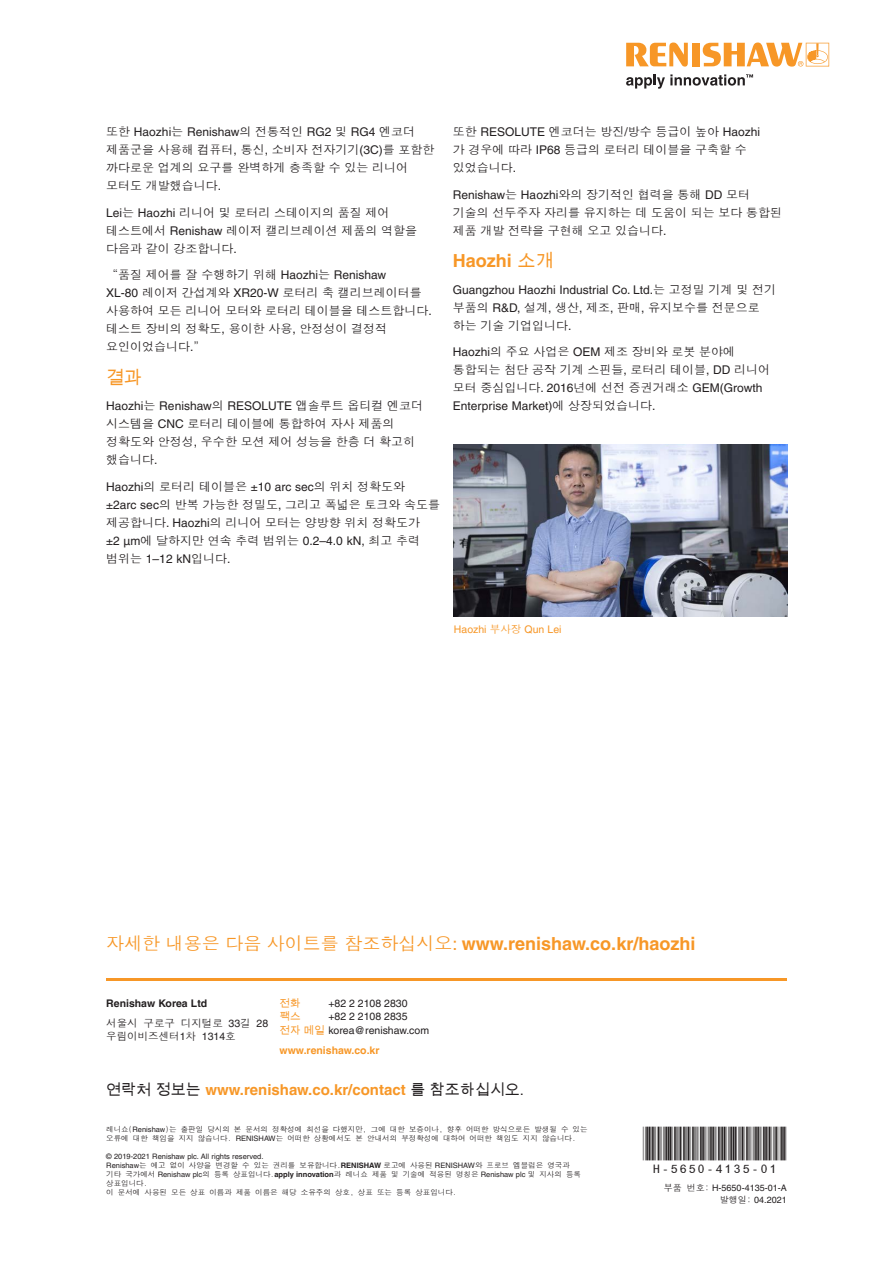
<style>
.page{position:relative;width:893px;height:1263px;background:#fff}
.page>*{position:absolute;margin:0;border:0;box-sizing:border-box;transform-origin:0 0}
.t1{font:48px "MBH16 B";color:#231f20}
.Call_to_action{font:700 18px "Helvetica LT Pro";color:#f79727}
.Main_body_text_8pt{font:700 18px "Helvetica LT Pro";color:#f79727}
.Main_body_text_8pt-2{font:18px "Arial Unicode MS";color:#f79727}
.t2{font:700 15px "Helvetica LT Pro";color:#f79727}
.Main_body_text_8pt-3{font:12px/18px "Dotum Che";color:#231f20}
.Main_body_text_8pt-4{font:12px/18px "Helvetica LT Pro";color:#231f20}
.t3{font:10.5px/13.6px "Helvetica LT Pro";color:#231f20}
.t4{font:10.5px/13.2px "Dotum Che";color:#231f20}
.t5{font:700 10.5px "Helvetica LT Pro";color:#f79727}
.t6{font:700 10.5px "Helvetica LT Pro";color:#231f20}
.Caption_text_7pt{font:10.5px "Helvetica LT Pro";color:#f79727}
.t7{font:10.5px "Arial Unicode MS";color:#f79727}
.t8{font:9px/12px "Helvetica LT Pro";color:#231f20;text-align:right}
.t9{font:7.5px/9px "Dotum Che";color:#231f20}
.t10{font:7.5px "Helvetica LT Pro";color:#231f20}
.s1{font-family:"Helvetica LT Pro"}
.s2{font-family:"Arial Unicode MS";font-weight:400}
.s3{font-family:"Dotum Che"}
.s4{font-family:"Dotum Che";font-weight:400}
.s5{font-weight:400}
.s6{font-family:"Arial Unicode MS";color:#f79727}
.s7{font-family:"Arial Unicode MS";font-weight:400;color:#231f20}
.s8{font-family:"Helvetica LT Pro";font-weight:700}
</style>
<div class="page">
<svg style="left:626px;top:43px;width:62px;height:24px"></svg>
<div style="left:692px;top:43px;width:8px;height:23px;background:#f79727"></div>
<svg style="left:703px;top:43px;width:126px;height:24px"></svg>
<svg style="left:626px;top:74px;width:127px;height:15px"></svg>
<hr style="left:106px;top:978px;width:681px;height:2px;background:#f79727">
<img style="left:454px;top:444px;width:333px;height:173px">
<p class="Main_body_text_8pt-3" style="left:106px;top:123px;width:330px">또한 <span class="s1">Haozhi</span>는 <span class="s1">Renishaw</span>의 전통적인 <span class="s1">RG2</span> 및 <span class="s1">RG4</span> 엔코더 제품군을 사용해 컴퓨터<span class="s1">,</span> 통신<span class="s1">,</span> 소비자 전자기기<span class="s1">(3C)</span>를 포함한 까다로운 업계의 요구를 완벽하게 충족할 수 있는 리니어 모터도 개발했습니다<span class="s1">.</span></p>
<p class="Main_body_text_8pt-3" style="left:106px;top:203px;width:312px"><span class="s1">Lei</span>는 <span class="s1">Haozhi</span> 리니어 및 로터리 스테이지의 품질 제어 테스트에서 <span class="s1">Renishaw</span> 레이저 캘리브레이션 제품의 역할을 다음과 같이 강조합니다<span class="s1">.</span></p>
<p class="Main_body_text_8pt-3" style="left:106px;top:266px;width:327px">“품질 제어를 잘 수행하기 위해 <span class="s1">Haozhi</span>는 <span class="s1">Renishaw<br>XL-80</span> 레이저 간섭계와 <span class="s1">XR20-W</span> 로터리 축 캘리브레이터를 사용하여 모든 리니어 모터와 로터리 테이블을 테스트합니다<span class="s1">. </span>테스트 장비의 정확도<span class="s1">,</span> 용이한 사용<span class="s1">,</span> 안정성이 결정적 요인이었습니다<span class="s1">.</span>”</p>
<p class="Main_body_text_8pt-2" style="left:106px;top:364px;width:37px">결과</p>
<p class="Main_body_text_8pt-3" style="left:106px;top:397px;width:318px"><span class="s1">Haozhi</span>는 <span class="s1">Renishaw</span>의 <span class="s1">RESOLUTE</span> 앱솔루트 옵티컬 엔코더 시스템을 <span class="s1">CNC</span> 로터리 테이블에 통합하여 자사 제품의 정확도와 안정성<span class="s1">,</span> 우수한 모션 제어 성능을 한층 더 확고히 했습니다<span class="s1">.</span></p>
<p class="Main_body_text_8pt-3" style="left:106px;top:477px;width:335px"><span class="s1">Haozhi</span>의 로터리 테이블은 <span class="s1">±10 arc sec</span>의 위치 정확도와<br><span class="s1">±2arc sec</span>의 반복 가능한 정밀도<span class="s1">,</span> 그리고 폭넓은 토크와 속도를 제공합니다<span class="s1">. Haozhi</span>의 리니어 모터는 양방향 위치 정확도가<br><span class="s1">±2 µm</span>에 달하지만 연속 추력 범위는 <span class="s1">0.2–4.0 kN,</span> 최고 추력 범위는 <span class="s1">1–12 kN</span>입니다<span class="s1">.</span></p>
<p class="Main_body_text_8pt-3" style="left:453px;top:123px;width:309px">또한 <span class="s1">RESOLUTE</span> 엔코더는 방진<span class="s1">/</span>방수 등급이 높아 <span class="s1">Haozhi </span>가 경우에 따라 <span class="s1">IP68</span> 등급의 로터리 테이블을 구축할 수 있었습니다<span class="s1">.</span></p>
<p class="Main_body_text_8pt-3" style="left:453px;top:185px;width:331px"><span class="s1">Renishaw</span>는 <span class="s1">Haozhi</span>와의 장기적인 협력을 통해 <span class="s1">DD</span> 모터 기술의 선두주자 자리를 유지하는 데 도움이 되는 보다 통합된 제품 개발 전략을 구현해 오고 있습니다<span class="s1">.</span></p>
<p class="Main_body_text_8pt" style="left:453px;top:250px;width:102px">Haozhi <span class="s2">소개</span></p>
<p class="Main_body_text_8pt-4" style="left:453px;top:280px;width:325px">Guangzhou Haozhi Industrial Co. Ltd.<span class="s3">는 고정밀 기계 및 전기 부품의</span> R&amp;D, <span class="s3">설계</span>, <span class="s3">생산</span>, <span class="s3">제조</span>, <span class="s3">판매</span>, <span class="s3">유지보수를 전문으로 하는 기술 기업입니다</span>.</p>
<p class="Main_body_text_8pt-3" style="left:453px;top:343px;width:319px"><span class="s1">Haozhi</span>의 주요 사업은 <span class="s1">OEM</span> 제조 장비와 로봇 분야에 통합되는 첨단 공작 기계 스핀들<span class="s1">,</span> 로터리 테이블<span class="s1">, DD</span> 리니어 모터 중심입니다<span class="s1">. 2016</span>년에 선전 증권거래소 <span class="s1">GEM(Growth<br>Enterprise Market)</span>에 상장되었습니다<span class="s1">.</span></p>
<p class="Caption_text_7pt" style="left:454px;top:623px;width:109px">Haozhi <span class="s3">부사장</span> Qun Lei</p>
<p class="Call_to_action" style="left:106px;top:932px;width:590px"><span class="s4">자세한 내용은 다음 사이트를 참조하십시오</span><span class="s5">:</span> www.renishaw.co.kr/haozhi</p>
<p class="t6" style="left:106px;top:997px;width:102px">Renishaw Korea Ltd</p>
<p class="t4" style="left:106px;top:1017px;width:163px">서울시 구로구 디지털로 <span class="s1">33</span>길 <span class="s1">28 </span>우림이비즈센터<span class="s1">1</span>차 <span class="s1">1314</span>호</p>
<p class="t7" style="left:280px;top:995px;width:22px">전화</p>
<p class="t3" style="left:328px;top:996px;width:81px">+82 2 2108 2830</p>
<p class="t7" style="left:280px;top:1009px;width:22px">팩스</p>
<p class="t3" style="left:280px;top:1010px;width:151px;text-indent:49px">+82 2 2108 2835 <span class="s6">전자 메일</span> korea@renishaw.com</p>
<p class="t5" style="left:280px;top:1044px;width:101px">www.renishaw.co.kr</p>
<p class="t2" style="left:106px;top:1081px;width:419px"><span class="s7">연락처 정보는</span> www.renishaw.co.kr/contact <span class="s7">를 참조하십시오.</span></p>
<p class="t9" style="left:106px;top:1125px;width:483px">레니쇼(<span class="s1">Renishaw</span>)는 출판일 당시의 본 문서의 정확성에 최선을 다했지만, 그에 대한 보증이나, 향후 어떠한 방식으로든 발생될 수 있는 오류에 대한 책임을 지지 않습니다. <span class="s1">RENISHAW</span>는 어떠한 상황에서도 본 안내서의 부정확성에 대하여 어떠한 책임도 지지 않습니다.</p>
<p class="t10" style="left:106px;top:1152px;width:159px">© 2019-2021 Renishaw plc. All rights reserved.</p>
<p class="t9" style="left:106px;top:1161px;width:476px"><span class="s1">Renishaw</span>는 예고 없이 사양을 변경할 수 있는 권리를 보유합니다.<span class="s8">RENISHAW</span> 로고에 사용된 <span class="s1">RENISHAW</span>와 프로브 엠블럼은 영국과 기타 국가에서 <span class="s1">Renishaw plc</span>의 등록 상표입니다.<span class="s8">apply innovation</span>과 레니쇼 제품 및 기술에 적용된 명칭은 <span class="s1">Renishaw plc</span> 및 지사의 등록 상표입니다.<br>이 문서에 사용된 모든 상표 이름과 제품 이름은 해당 소유주의 상호, 상표 또는 등록 상표입니다.</p>
<h1 class="t1" style="left:643px;top:1128px;width:145px">*H-5650-4135-01*</h1>
<p class="t8" style="left:664px;top:1182px;width:124px"><span class="s3">부품 번호:</span> H-5650-4135-01-A <span class="s3">발행일:</span> 04.2021</p>
</div>
